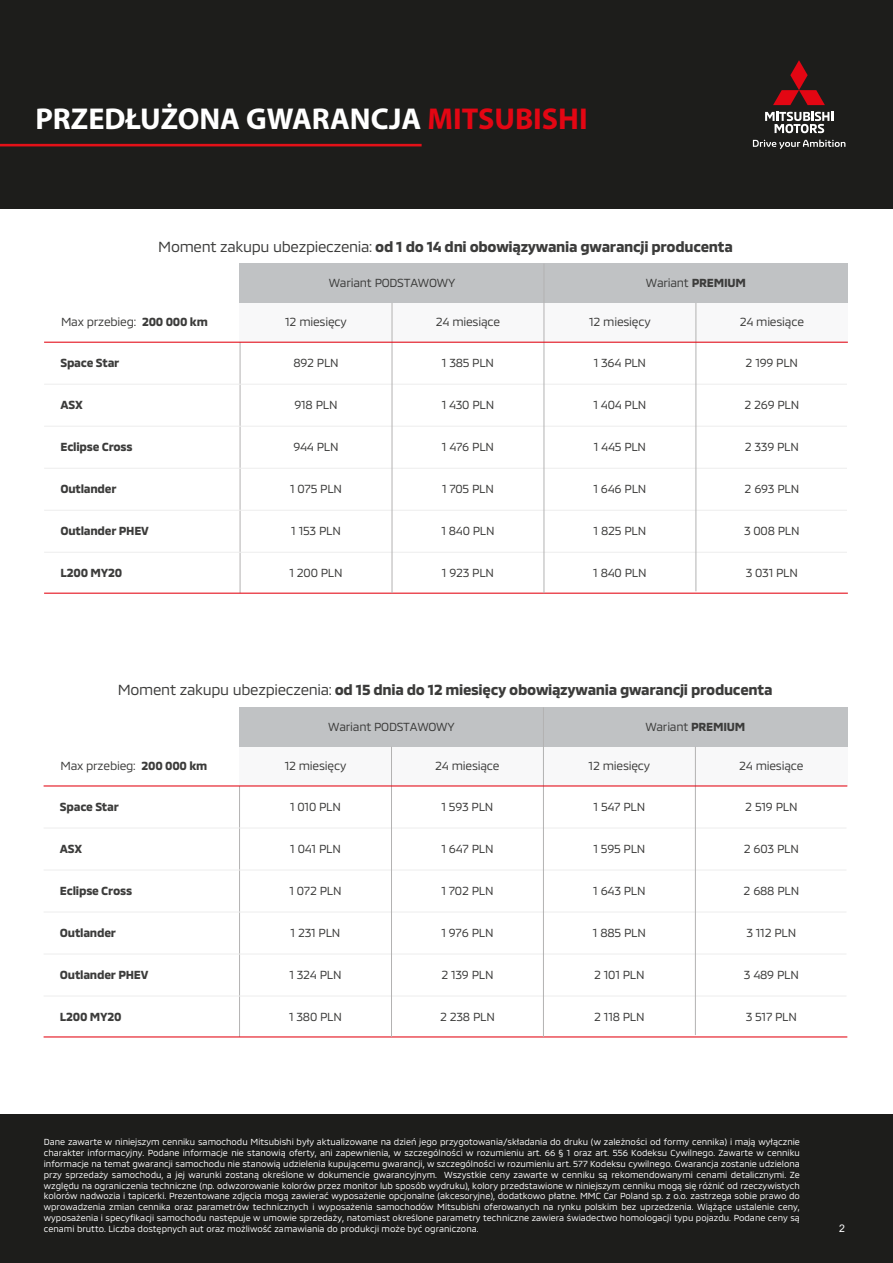
<style>
.page{position:relative;width:893px;height:1263px;background:#fff}
.page>*{position:absolute;margin:0;border:0;box-sizing:border-box;transform-origin:0 0}
.t1{font:700 30.3px "Myriad Pro";color:#fff}
.t2{font:700 15px "MMC";letter-spacing:-.02em;color:#3c3c3b}
.t3{font:12px "MMC";letter-spacing:-.02em;color:#3c3c3b}
.t4{font:700 12px "MMC";letter-spacing:-.02em;color:#3c3c3b}
.t5{font:10.5px "Arial";color:#fff}
.t6{font:9px/10.8px "MMC";color:#fff;text-align:justify}
.s1{color:#e30613}
.s2{font-weight:400}
.s3{font-weight:700}
</style>
<div class="page">
<div style="left:0;top:0;width:893px;height:208px;background:#1d1d1b"></div>
<div style="left:0;top:1114px;width:893px;height:149px;background:#1d1d1b"></div>
<svg style="left:765px;top:112px;width:68px;height:21px"></svg>
<svg style="left:773px;top:60px;width:52px;height:45px"></svg>
<svg style="left:753px;top:140px;width:92px;height:9px"></svg>
<hr style="left:0;top:144px;width:422px;height:2px;background:#e31118">
<div style="left:240px;top:303px;width:608px;height:39px;background:#f8f8f9"></div>
<hr style="left:240px;top:342px;width:1px;height:251px;background:#b3b2b2">
<div style="left:240px;top:264px;width:608px;height:39px;background:#c0c2c4"></div>
<hr style="left:44px;top:384px;width:803px;height:1px;background:#ededed">
<hr style="left:44px;top:426px;width:803px;height:1px;background:#ededed">
<hr style="left:44px;top:468px;width:803px;height:1px;background:#ededed">
<hr style="left:44px;top:510px;width:803px;height:1px;background:#ededed">
<hr style="left:44px;top:552px;width:803px;height:1px;background:#ededed">
<hr style="left:44px;top:593px;width:804px;height:1px;background:#e30613">
<hr style="left:392px;top:303px;width:1px;height:290px;background:#b3b2b2">
<hr style="left:544px;top:264px;width:1px;height:329px;background:#b3b2b2">
<hr style="left:696px;top:303px;width:1px;height:288px;background:#b3b2b2">
<hr style="left:44px;top:342px;width:804px;height:1px;background:#e30613">
<div style="left:239px;top:747px;width:608px;height:39px;background:#f8f8f9"></div>
<hr style="left:239px;top:786px;width:1px;height:251px;background:#b3b2b2">
<div style="left:239px;top:707px;width:608px;height:40px;background:#c0c2c4"></div>
<hr style="left:44px;top:828px;width:802px;height:1px;background:#ededed">
<hr style="left:44px;top:870px;width:802px;height:1px;background:#ededed">
<hr style="left:44px;top:912px;width:802px;height:1px;background:#ededed">
<hr style="left:44px;top:954px;width:802px;height:1px;background:#ededed">
<hr style="left:44px;top:996px;width:802px;height:1px;background:#ededed">
<hr style="left:44px;top:1036px;width:803px;height:1px;background:#e30613">
<hr style="left:391px;top:747px;width:1px;height:290px;background:#b3b2b2">
<hr style="left:543px;top:707px;width:1px;height:330px;background:#b3b2b2">
<hr style="left:695px;top:747px;width:1px;height:288px;background:#b3b2b2">
<hr style="left:44px;top:785px;width:803px;height:1px;background:#e30613">
<h1 class="t1" style="left:35px;top:99px;width:554px">PRZEDŁUŻONA GWARANCJA <span class="s1">MITSUBISHI</span></h1>
<h2 class="t2" style="left:158px;top:234px;width:576px"><span class="s2">Moment zakupu ubezpieczenia:</span> od 1 do 14 dni obowiązywania gwarancji producenta</h2>
<h3 class="t3" style="left:61px;top:312px;width:148px">Max przebieg: <span class="s3">200 000 km</span></h3>
<h3 class="t4" style="left:60px;top:354px;width:60px">Space Star</h3>
<h3 class="t4" style="left:60px;top:396px;width:24px">ASX</h3>
<h3 class="t4" style="left:60px;top:438px;width:74px">Eclipse Cross</h3>
<h3 class="t4" style="left:60px;top:480px;width:58px">Outlander</h3>
<h3 class="t4" style="left:60px;top:522px;width:90px">Outlander PHEV</h3>
<h3 class="t4" style="left:60px;top:564px;width:63px">L200 MY20</h3>
<h3 class="t3" style="left:329px;top:273px;width:128px">Wariant PODSTAWOWY</h3>
<h3 class="t3" style="left:646px;top:273px;width:102px">Wariant <span class="s3">PREMIUM</span></h3>
<h3 class="t3" style="left:436px;top:312px;width:66px">24 miesiące</h3>
<h3 class="t3" style="left:589px;top:312px;width:63px">12 miesięcy</h3>
<h3 class="t3" style="left:740px;top:312px;width:66px">24 miesiące</h3>
<h3 class="t3" style="left:442px;top:353px;width:54px">1 385 PLN</h3>
<h3 class="t3" style="left:442px;top:395px;width:54px">1 430 PLN</h3>
<h3 class="t3" style="left:442px;top:437px;width:54px">1 476 PLN</h3>
<h3 class="t3" style="left:442px;top:479px;width:53px">1 705 PLN</h3>
<h3 class="t3" style="left:441px;top:521px;width:55px">1 840 PLN</h3>
<h3 class="t3" style="left:442px;top:563px;width:54px">1 923 PLN</h3>
<h3 class="t3" style="left:285px;top:312px;width:63px">12 miesięcy</h3>
<h3 class="t3" style="left:594px;top:353px;width:54px">1 364 PLN</h3>
<h3 class="t3" style="left:593px;top:395px;width:55px">1 404 PLN</h3>
<h3 class="t3" style="left:594px;top:437px;width:54px">1 445 PLN</h3>
<h3 class="t3" style="left:593px;top:479px;width:54px">1 646 PLN</h3>
<h3 class="t3" style="left:594px;top:521px;width:54px">1 825 PLN</h3>
<h3 class="t3" style="left:593px;top:563px;width:55px">1 840 PLN</h3>
<h3 class="t3" style="left:746px;top:353px;width:54px">2 199 PLN</h3>
<h3 class="t3" style="left:744px;top:395px;width:56px">2 269 PLN</h3>
<h3 class="t3" style="left:745px;top:437px;width:56px">2 339 PLN</h3>
<h3 class="t3" style="left:745px;top:479px;width:56px">2 693 PLN</h3>
<h3 class="t3" style="left:744px;top:521px;width:57px">3 008 PLN</h3>
<h3 class="t3" style="left:746px;top:563px;width:54px">3 031 PLN</h3>
<h3 class="t3" style="left:293px;top:353px;width:47px">892 PLN</h3>
<h3 class="t3" style="left:294px;top:395px;width:45px">918 PLN</h3>
<h3 class="t3" style="left:293px;top:437px;width:47px">944 PLN</h3>
<h3 class="t3" style="left:290px;top:479px;width:53px">1 075 PLN</h3>
<h3 class="t3" style="left:291px;top:521px;width:51px">1 153 PLN</h3>
<h3 class="t3" style="left:289px;top:563px;width:55px">1 200 PLN</h3>
<h2 class="t2" style="left:118px;top:678px;width:656px"><span class="s2">Moment zakupu ubezpieczenia:</span> od 15 dnia do 12 miesięcy obowiązywania gwarancji producenta</h2>
<h3 class="t3" style="left:61px;top:756px;width:148px">Max przebieg: <span class="s3">200 000 km</span></h3>
<h3 class="t4" style="left:60px;top:797px;width:60px">Space Star</h3>
<h3 class="t4" style="left:60px;top:839px;width:24px">ASX</h3>
<h3 class="t4" style="left:60px;top:881px;width:74px">Eclipse Cross</h3>
<h3 class="t4" style="left:60px;top:923px;width:58px">Outlander</h3>
<h3 class="t4" style="left:60px;top:965px;width:90px">Outlander PHEV</h3>
<h3 class="t4" style="left:60px;top:1007px;width:63px">L200 MY20</h3>
<h3 class="t3" style="left:328px;top:717px;width:128px">Wariant PODSTAWOWY</h3>
<h3 class="t3" style="left:645px;top:717px;width:102px">Wariant <span class="s3">PREMIUM</span></h3>
<h3 class="t3" style="left:435px;top:756px;width:66px">24 miesiące</h3>
<h3 class="t3" style="left:589px;top:756px;width:63px">12 miesięcy</h3>
<h3 class="t3" style="left:739px;top:756px;width:66px">24 miesiące</h3>
<h3 class="t3" style="left:441px;top:797px;width:53px">1 593 PLN</h3>
<h3 class="t3" style="left:441px;top:839px;width:54px">1 647 PLN</h3>
<h3 class="t3" style="left:441px;top:881px;width:54px">1 702 PLN</h3>
<h3 class="t3" style="left:441px;top:923px;width:54px">1 976 PLN</h3>
<h3 class="t3" style="left:441px;top:965px;width:54px">2 139 PLN</h3>
<h3 class="t3" style="left:440px;top:1007px;width:56px">2 238 PLN</h3>
<h3 class="t3" style="left:285px;top:756px;width:63px">12 miesięcy</h3>
<h3 class="t3" style="left:594px;top:797px;width:53px">1 547 PLN</h3>
<h3 class="t3" style="left:593px;top:839px;width:54px">1 595 PLN</h3>
<h3 class="t3" style="left:593px;top:881px;width:54px">1 643 PLN</h3>
<h3 class="t3" style="left:593px;top:923px;width:54px">1 885 PLN</h3>
<h3 class="t3" style="left:594px;top:965px;width:52px">2 101 PLN</h3>
<h3 class="t3" style="left:594px;top:1007px;width:52px">2 118 PLN</h3>
<h3 class="t3" style="left:745px;top:797px;width:54px">2 519 PLN</h3>
<h3 class="t3" style="left:744px;top:839px;width:56px">2 603 PLN</h3>
<h3 class="t3" style="left:744px;top:881px;width:57px">2 688 PLN</h3>
<h3 class="t3" style="left:746px;top:923px;width:51px">3 112 PLN</h3>
<h3 class="t3" style="left:744px;top:965px;width:56px">3 489 PLN</h3>
<h3 class="t3" style="left:746px;top:1007px;width:53px">3 517 PLN</h3>
<h3 class="t3" style="left:290px;top:797px;width:52px">1 010 PLN</h3>
<h3 class="t3" style="left:290px;top:839px;width:52px">1 041 PLN</h3>
<h3 class="t3" style="left:289px;top:881px;width:54px">1 072 PLN</h3>
<h3 class="t3" style="left:291px;top:923px;width:51px">1 231 PLN</h3>
<h3 class="t3" style="left:289px;top:965px;width:54px">1 324 PLN</h3>
<h3 class="t3" style="left:289px;top:1007px;width:54px">1 380 PLN</h3>
<p class="t6" style="left:44px;top:1136px;width:758px">Dane zawarte w niniejszym cenniku samochodu Mitsubishi były aktualizowane na dzień jego przygotowania/składania do druku (w zależności od formy cennika) i mają wyłącznie charakter informacyjny. Podane informacje nie stanowią oferty, ani zapewnienia, w szczególności w rozumieniu art. 66 § 1 oraz art. 556 Kodeksu Cywilnego. Zawarte w cenniku informacje na temat gwarancji samochodu nie stanowią udzielenia kupującemu gwarancji, w szczególności w rozumieniu art. 577 Kodeksu cywilnego. Gwarancja zostanie udzielona przy sprzedaży samochodu, a jej warunki zostaną określone w dokumencie gwarancyjnym. Wszystkie ceny zawarte w cenniku są rekomendowanymi cenami detalicznymi. Ze względu na ograniczenia techniczne (np. odwzorowanie kolorów przez monitor lub sposób wydruku), kolory przedstawione w niniejszym cenniku mogą się różnić od rzeczywistych kolorów nadwozia i tapicerki. Prezentowane zdjęcia mogą zawierać wyposażenie opcjonalne (akcesoryjne), dodatkowo płatne. MMC Car Poland sp. z o.o. zastrzega sobie prawo do wprowadzenia zmian cennika oraz parametrów technicznych i wyposażenia samochodów Mitsubishi oferowanych na rynku polskim bez uprzedzenia. Wiążące ustalenie ceny, wyposażenia i specyfikacji samochodu następuje w umowie sprzedaży, natomiast określone parametry techniczne zawiera świadectwo homologacji typu pojazdu. Podane ceny są cenami brutto. Liczba dostępnych aut oraz możliwość zamawiania do produkcji może być ograniczona.</p>
<p class="t5" style="left:839px;top:1220px;width:7px">2</p>
</div>
